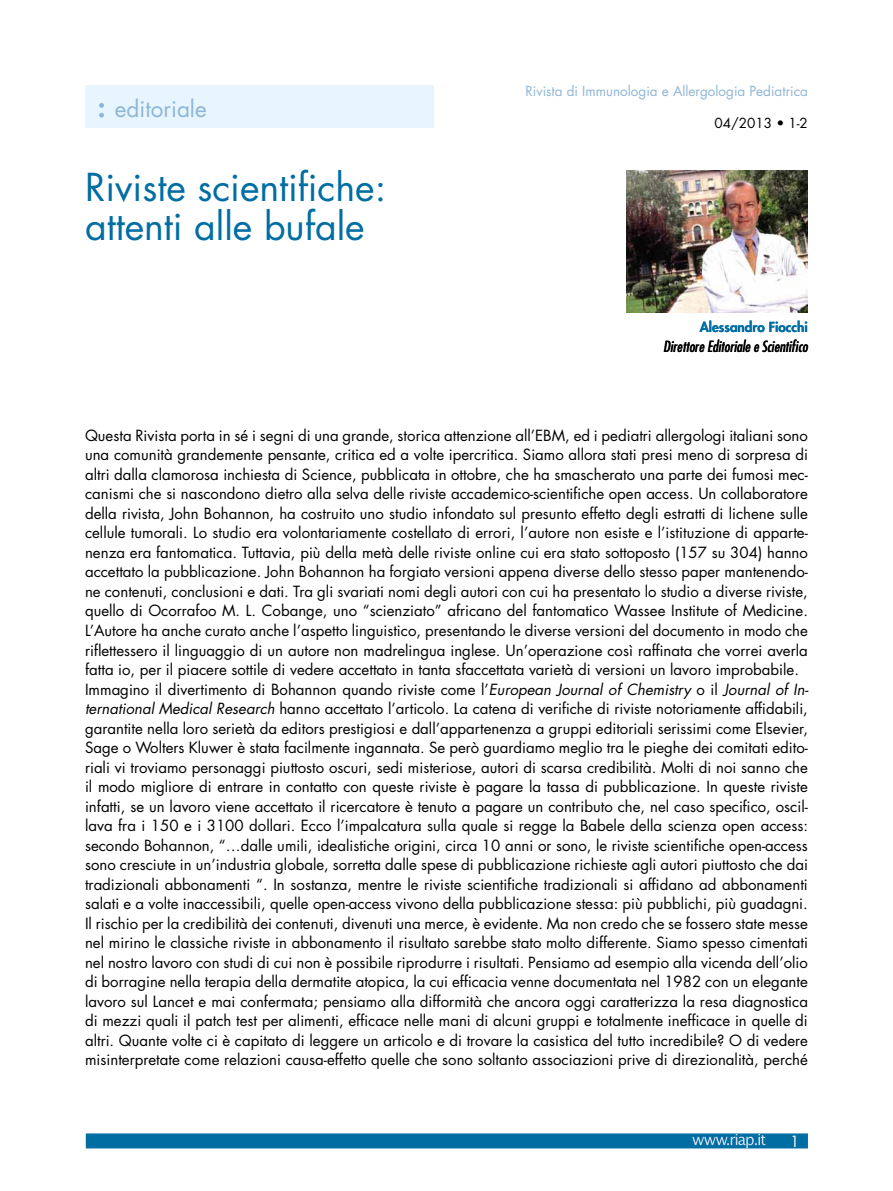
<style>
.page{position:relative;width:893px;height:1191px;background:#fff}
.page>*{position:absolute;margin:0;border:0;box-sizing:border-box;transform-origin:0 0}
.t1{font:37.5px/39px "Futura Std";color:#006da3}
.t2{font:22.5px "Futura Std";color:#8fb5d5}
.t3{font:15px/19.5px "Futura Std";color:#000}
.t4{font:italic condensed 15px "Futura Std";color:#000}
.t5{font:15px "Futura Std";color:#fff}
.t6{font:13.5px "Futura Std";color:#8fb5d5}
.t7{font:800 13.5px "Futura Std";color:#006da3}
.t8{font:13.5px "Futura Std";color:#000}
.s1{font-weight:800;font-size:27px}
.s2{font-style:italic}
</style>
<div class="page">
<div style="left:85px;top:85px;width:349px;height:43px;background:#e6f5fe"></div>
<div style="left:86px;top:1133px;width:722px;height:15px;background:#006da3"></div>
<svg style="left:692px;top:1133px;width:73px;height:15px"></svg>
<img style="left:627px;top:170px;width:181px;height:142px">
<h2 class="t2" style="left:98px;top:95px;width:110px"><span class="s1">:</span> editoriale</h2>
<h1 class="t1" style="left:85px;top:168px;width:303px">Riviste scientifiche: attenti alle bufale</h1>
<p class="t6" style="left:526px;top:83px;width:284px">Rivista di Immunologia e Allergologia Pediatrica</p>
<p class="t8" style="left:715px;top:114px;width:95px">04/2013 • 1-2</p>
<p class="t7" style="left:700px;top:319px;width:110px">Alessandro Fiocchi</p>
<p class="t4" style="left:663px;top:337px;width:146px">Direttore Editoriale e Scientifico</p>
<p class="t3" style="left:85px;top:426px;width:725px">Questa Rivista porta in sé i segni di una grande, storica attenzione all’EBM, ed i pediatri allergologi italiani sono una comunità grandemente pensante, critica ed a volte ipercritica. Siamo allora stati presi meno di sorpresa di altri dalla clamorosa inchiesta di Science, pubblicata in ottobre, che ha smascherato una parte dei fumosi mec&shy;canismi che si nascondono dietro alla selva delle riviste accademico-scientifiche open access. Un collaboratore della rivista, John Bohannon, ha costruito uno studio infondato sul presunto effetto degli estratti di lichene sulle cellule tumorali. Lo studio era volontariamente costellato di errori, l’autore non esiste e l’istituzione di apparte&shy;nenza era fantomatica. Tuttavia, più della metà delle riviste online cui era stato sottoposto (157 su 304) hanno accettato la pubblicazione. John Bohannon ha forgiato versioni appena diverse dello stesso paper mantenendo&shy;ne contenuti, conclusioni e dati. Tra gli svariati nomi degli autori con cui ha presentato lo studio a diverse riviste, quello di Ocorrafoo M. L. Cobange, uno “scienziato” africano del fantomatico Wassee Institute of Medicine.<br>L’Autore ha anche curato anche l’aspetto linguistico, presentando le diverse versioni del documento in modo che riflettessero il linguaggio di un autore non madrelingua inglese. Un’operazione così raffinata che vorrei averla fatta io, per il piacere sottile di vedere accettato in tanta sfaccettata varietà di versioni un lavoro improbabile.<br>Immagino il divertimento di Bohannon quando riviste come l’<span class="s2">European Journal of Chemistry</span> o il <span class="s2">Journal of In&shy;ternational Medical Research</span> hanno accettato l’articolo. La catena di verifiche di riviste notoriamente affidabili, garantite nella loro serietà da editors prestigiosi e dall’appartenenza a gruppi editoriali serissimi come Elsevier, Sage o Wolters Kluwer è stata facilmente ingannata. Se però guardiamo meglio tra le pieghe dei comitati edito&shy;riali vi troviamo personaggi piuttosto oscuri, sedi misteriose, autori di scarsa credibilità. Molti di noi sanno che il modo migliore di entrare in contatto con queste riviste è pagare la tassa di pubblicazione. In queste riviste infatti, se un lavoro viene accettato il ricercatore è tenuto a pagare un contributo che, nel caso specifico, oscil&shy;lava fra i 150 e i 3100 dollari. Ecco l’impalcatura sulla quale si regge la Babele della scienza open access: secondo Bohannon, “…dalle umili, idealistiche origini, circa 10 anni or sono, le riviste scientifiche open-access sono cresciute in un’industria globale, sorretta dalle spese di pubblicazione richieste agli autori piuttosto che dai tradizionali abbonamenti “. In sostanza, mentre le riviste scientifiche tradizionali si affidano ad abbonamenti salati e a volte inaccessibili, quelle open-access vivono della pubblicazione stessa: più pubblichi, più guadagni.<br>Il rischio per la credibilità dei contenuti, divenuti una merce, è evidente. Ma non credo che se fossero state messe nel mirino le classiche riviste in abbonamento il risultato sarebbe stato molto differente. Siamo spesso cimentati nel nostro lavoro con studi di cui non è possibile riprodurre i risultati. Pensiamo ad esempio alla vicenda dell’olio di borragine nella terapia della dermatite atopica, la cui efficacia venne documentata nel 1982 con un elegante lavoro sul Lancet e mai confermata; pensiamo alla difformità che ancora oggi caratterizza la resa diagnostica di mezzi quali il patch test per alimenti, efficace nelle mani di alcuni gruppi e totalmente inefficace in quelle di altri. Quante volte ci è capitato di leggere un articolo e di trovare la casistica del tutto incredibile? O di vedere misinterpretate come relazioni causa-effetto quelle che sono soltanto associazioni prive di direzionalità, perché</p>
<p class="t5" style="left:790px;top:1132px;width:11px">1</p>
</div>
